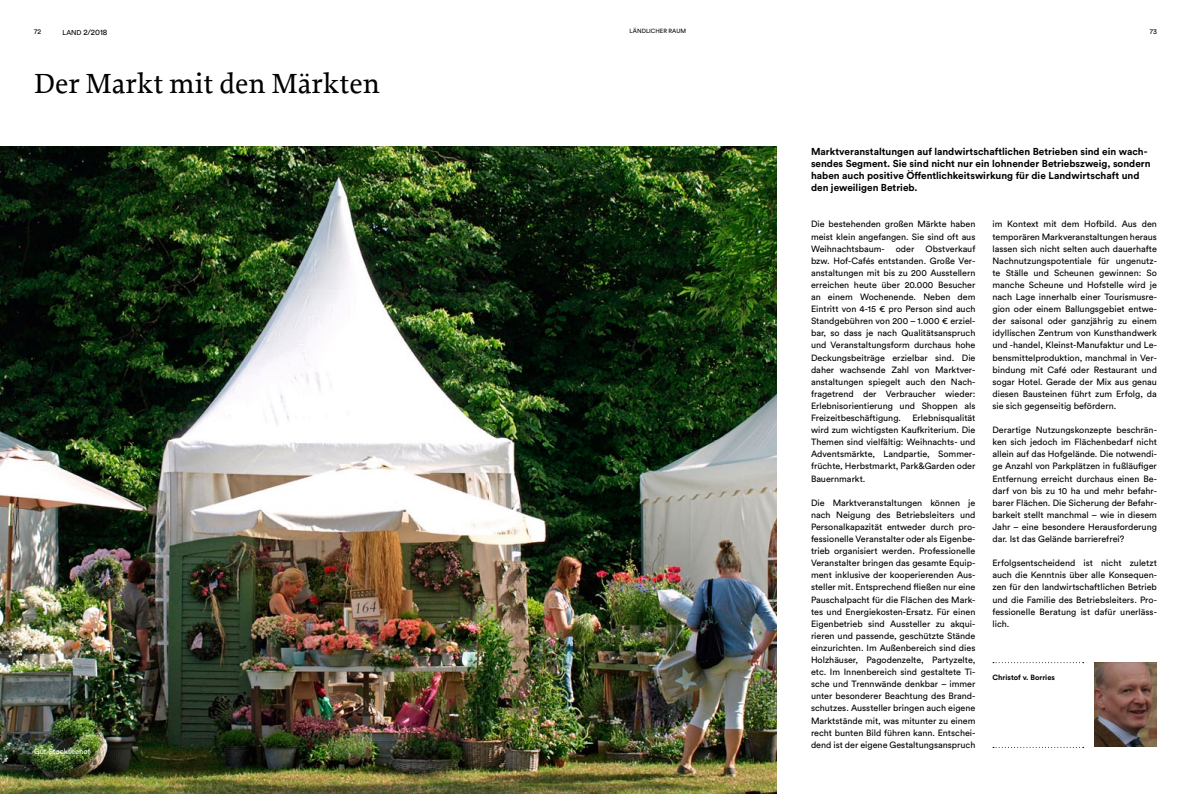
<style>
.page{position:relative;width:1191px;height:794px;background:#fff}
.page>*{position:absolute;margin:0;border:0;box-sizing:border-box;transform-origin:0 0}
.t1{font:500 29.1px "Proforma";color:#000}
.t2{font:700 10px/12.1px "Circular Std";color:#000}
.t3{font:9px/12.1px "Circular Std";color:#000;text-align:justify}
.t4{font:8px "Circular Std";color:#000}
.t5{font:700 7.5px "Circular Std";color:#000}
.t6{font:7.5px "Circular Std";color:#fff}
.t7{font:7px "Circular Std";color:#000}
.t8{font:6px "Circular Std";color:#000}
.s1{font-size:7px}
</style>
<div class="page">
<img style="left:0;top:146px;width:777px;height:648px">
<img style="left:1094px;top:662px;width:63px;height:85px">
<svg style="left:993px;top:662px;width:90px;height:1px"></svg>
<svg style="left:993px;top:747px;width:90px;height:1px"></svg>
<p class="t8" style="left:629px;top:27px;width:58px">LÄNDLICHER RAUM</p>
<p class="t7" style="left:34px;top:27px;width:9px">72</p>
<p class="t4" style="left:62px;top:27px;width:46px"><span class="s1">LAND</span> 2/2018</p>
<p class="t7" style="left:1149px;top:27px;width:9px">73</p>
<h1 class="t1" style="left:34px;top:65px;width:347px">Der Markt mit den Märkten</h1>
<p class="t6" style="left:34px;top:746px;width:58px">Gut Stockseehof</p>
<p class="t2" style="left:811px;top:145px;width:341px">Marktveranstaltungen auf landwirtschaftlichen Betrieben sind ein wach&shy;sendes Segment. Sie sind nicht nur ein lohnender Betriebszweig, sondern haben auch positive Öffentlichkeitswirkung für die Landwirtschaft und den jeweiligen Betrieb.</p>
<p class="t3" style="left:992px;top:218px;width:166px">im Kontext mit dem Hofbild. Aus den temporären Markveranstaltungen heraus lassen sich nicht selten auch dauerhafte Nachnutzungspotentiale für ungenutz&shy;te Ställe und Scheunen gewinnen: So manche Scheune und Hofstelle wird je nach Lage innerhalb einer Tourismusre&shy;gion oder einem Ballungsgebiet entwe&shy;der saisonal oder ganzjährig zu einem idyllischen Zentrum von Kunsthandwerk und -handel, Kleinst-Manufaktur und Le&shy;bensmittelproduktion, manchmal in Ver&shy;bindung mit Café oder Restaurant und sogar Hotel. Gerade der Mix aus genau diesen Bausteinen führt zum Erfolg, da sie sich gegenseitig befördern.</p>
<p class="t3" style="left:992px;top:424px;width:166px">Derartige Nutzungskonzepte beschrän&shy;ken sich jedoch im Flächenbedarf nicht allein auf das Hofgelände. Die notwendi&shy;ge Anzahl von Parkplätzen in fußläufiger Entfernung erreicht durchaus einen Be&shy;darf von bis zu 10 ha und mehr befahr&shy;barer Flächen. Die Sicherung der Befahr&shy;barkeit stellt manchmal – wie in diesem Jahr – eine besondere Herausforderung dar. Ist das Gelände barrierefrei?</p>
<p class="t3" style="left:992px;top:557px;width:166px">Erfolgsentscheidend ist nicht zuletzt auch die Kenntnis über alle Konsequen&shy;zen für den landwirtschaftlichen Betrieb und die Familie des Betriebsleiters. Pro&shy;fessionelle Beratung ist dafür unerläss&shy;lich.</p>
<p class="t3" style="left:811px;top:218px;width:166px">Die bestehenden großen Märkte haben meist klein angefangen. Sie sind oft aus Weihnachtsbaum- oder</p>
<p class="t3" style="left:811px;top:242px;width:166px;text-indent:115px">Obstverkauf bzw. Hof-Cafés entstanden. Große Ver&shy;anstaltungen mit bis zu 200 Ausstellern erreichen heute über 20.000 Besucher an einem Wochenende. Neben dem Eintritt von 4-15 € pro Person sind auch Standgebühren von 200 – 1.000 € erziel&shy;bar, so dass je nach Qualitätsanspruch und Veranstaltungsform durchaus hohe Deckungsbeiträge erzielbar sind. Die daher wachsende Zahl von Marktver&shy;anstaltungen spiegelt auch den Nach&shy;fragetrend der Verbraucher wieder:<br>Erlebnisorientierung und Shoppen als Freizeitbeschäftigung.</p>
<p class="t3" style="left:811px;top:412px;width:166px;text-indent:101px">Erlebnisqualität wird zum wichtigsten Kaufkriterium. Die Themen sind vielfältig: Weihnachts- und Adventsmärkte, Landpartie, Sommer&shy;früchte, Herbstmarkt, Park&amp;Garden oder Bauernmarkt.</p>
<p class="t3" style="left:811px;top:496px;width:166px">Die Marktveranstaltungen können je nach Neigung des Betriebsleiters und Personalkapazität entweder durch pro&shy;fessionelle Veranstalter oder als Eigenbe&shy;trieb organisiert werden. Professionelle Veranstalter bringen das gesamte Equip&shy;ment inklusive der kooperierenden Aus&shy;steller mit. Entsprechend fließen nur eine Pauschalpacht für die Flächen des Mark&shy;tes und Energiekosten-Ersatz. Für einen Eigenbetrieb sind Aussteller zu akqui&shy;rieren und passende, geschützte Stände einzurichten. Im Außenbereich sind dies Holzhäuser, Pagodenzelte, Partyzelte, etc. Im Innenbereich sind gestaltete Ti&shy;sche und Trennwände denkbar – immer unter besonderer Beachtung des Brand&shy;schutzes. Aussteller bringen auch eigene Marktstände mit, was mitunter zu einem recht bunten Bild führen kann. Entschei&shy;dend ist der eigene Gestaltungsanspruch</p>
<p class="t5" style="left:992px;top:673px;width:64px">Christof v. Borries</p>
</div>
